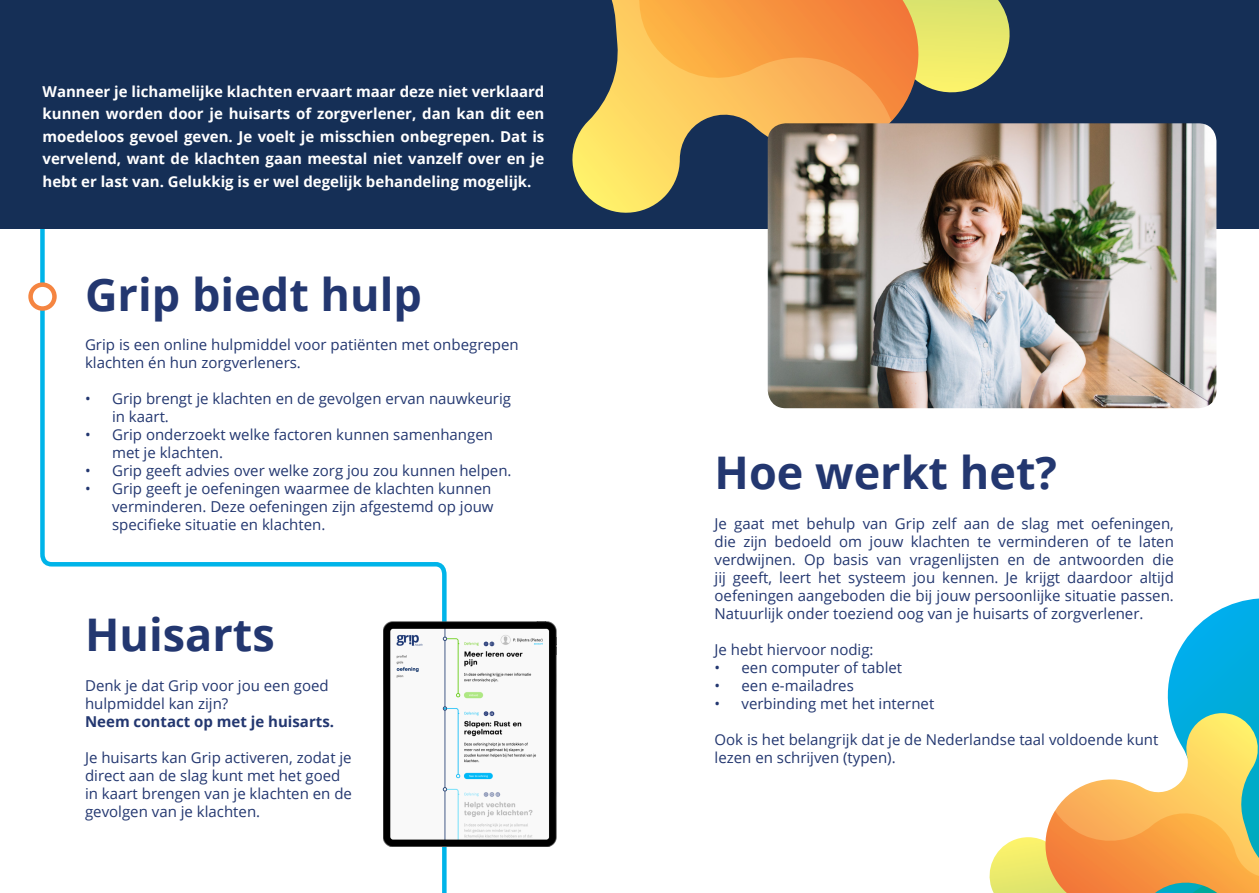
<style>
.page{position:relative;width:1259px;height:893px;background:#fff}
.page>*{position:absolute;margin:0;border:0;box-sizing:border-box;transform-origin:0 0}
.t1{font:700 45px "Open Sans";color:#233770}
.t2{font:15px/18px "Open Sans";color:#233770}
.t3{font:700 15px/22.5px "Open Sans";color:#fff;text-align:justify}
.t4{font:700 15px "Open Sans";color:#233770}
</style>
<div class="page">
<svg style="left:38px;top:229px;width:411px;height:664px"></svg>
<div style="left:0;top:0;width:1259px;height:229px;background:#152f56"></div>
<img style="left:384px;top:621px;width:172px;height:225px">
<svg style="left:932px;top:0;width:78px;height:93px;background:#cdd068"></svg>
<svg style="left:572px;top:121px;width:320px;height:92px"></svg>
<svg style="left:588px;top:0;width:344px;height:121px;background:#e29f4e"></svg>
<img style="left:767px;top:123px;width:449px;height:285px">
<svg style="left:1167px;top:598px;width:92px;height:115px"></svg>
<svg style="left:989px;top:713px;width:270px;height:180px"></svg>
<svg style="left:31px;top:285px;width:23px;height:24px"></svg>
<div style="left:28px;top:282px;width:29px;height:29px;border:4px solid #f58541;border-radius:50%"></div>
<p class="t3" style="left:43px;top:79px;width:503px">Wanneer je lichamelijke klachten ervaart maar deze niet verklaard kunnen worden door je huisarts of zorgverlener, dan kan dit een moedeloos gevoel geven. Je voelt je misschien onbegrepen. Dat is vervelend, want de klachten gaan meestal niet vanzelf over en je hebt er last van. Gelukkig is er wel degelijk behandeling mogelijk.</p>
<p class="t1" style="left:85px;top:262px;width:338px">Grip biedt hulp</p>
<p class="t2" style="left:85px;top:335px;width:435px">Grip is een online hulpmiddel voor patiënten met onbegrepen klachten én hun zorgverleners.</p>
<p class="t2" style="left:112px;top:389px;width:400px;text-indent:-27px">• Grip brengt je klachten en de gevolgen ervan nauwkeurig in kaart.</p>
<p class="t2" style="left:112px;top:425px;width:382px;text-indent:-27px">• Grip onderzoekt welke factoren kunnen samenhangen met je klachten.</p>
<p class="t2" style="left:85px;top:461px;width:428px">• Grip geeft advies over welke zorg jou zou kunnen helpen.</p>
<p class="t2" style="left:112px;top:479px;width:383px;text-indent:-27px">• Grip geeft je oefeningen waarmee de klachten kunnen verminderen. Deze oefeningen zijn afgestemd op jouw specifieke situatie en klachten.</p>
<p class="t1" style="left:85px;top:603px;width:191px">Huisarts</p>
<p class="t2" style="left:85px;top:676px;width:245px">Denk je dat Grip voor jou een goed hulpmiddel kan zijn?</p>
<p class="t4" style="left:85px;top:711px;width:250px">Neem contact op met je huisarts.</p>
<p class="t2" style="left:85px;top:748px;width:268px">Je huisarts kan Grip activeren, zodat je direct aan de slag kunt met het goed in kaart brengen van je klachten en de gevolgen van je klachten.</p>
<p class="t1" style="left:714px;top:441px;width:344px">Hoe werkt het?</p>
<p class="t2" style="left:714px;top:514px;width:461px;text-align:justify">Je gaat met behulp van Grip zelf aan de slag met oefeningen, die zijn bedoeld om jouw klachten te verminderen of te laten verdwijnen. Op basis van vragenlijsten en de antwoorden die jij geeft, leert het systeem jou kennen. Je krijgt daardoor altijd oefeningen aangeboden die bij jouw persoonlijke situatie passen.<br>Natuurlijk onder toeziend oog van je huisarts of zorgverlener.</p>
<p class="t2" style="left:714px;top:640px;width:160px">Je hebt hiervoor nodig:</p>
<p class="t2" style="left:714px;top:658px;width:189px">• een computer of tablet</p>
<p class="t2" style="left:714px;top:676px;width:141px">• een e-mailadres</p>
<p class="t2" style="left:714px;top:694px;width:221px">• verbinding met het internet</p>
<p class="t2" style="left:714px;top:730px;width:445px">Ook is het belangrijk dat je de Nederlandse taal voldoende kunt lezen en schrijven (typen).</p>
</div>
